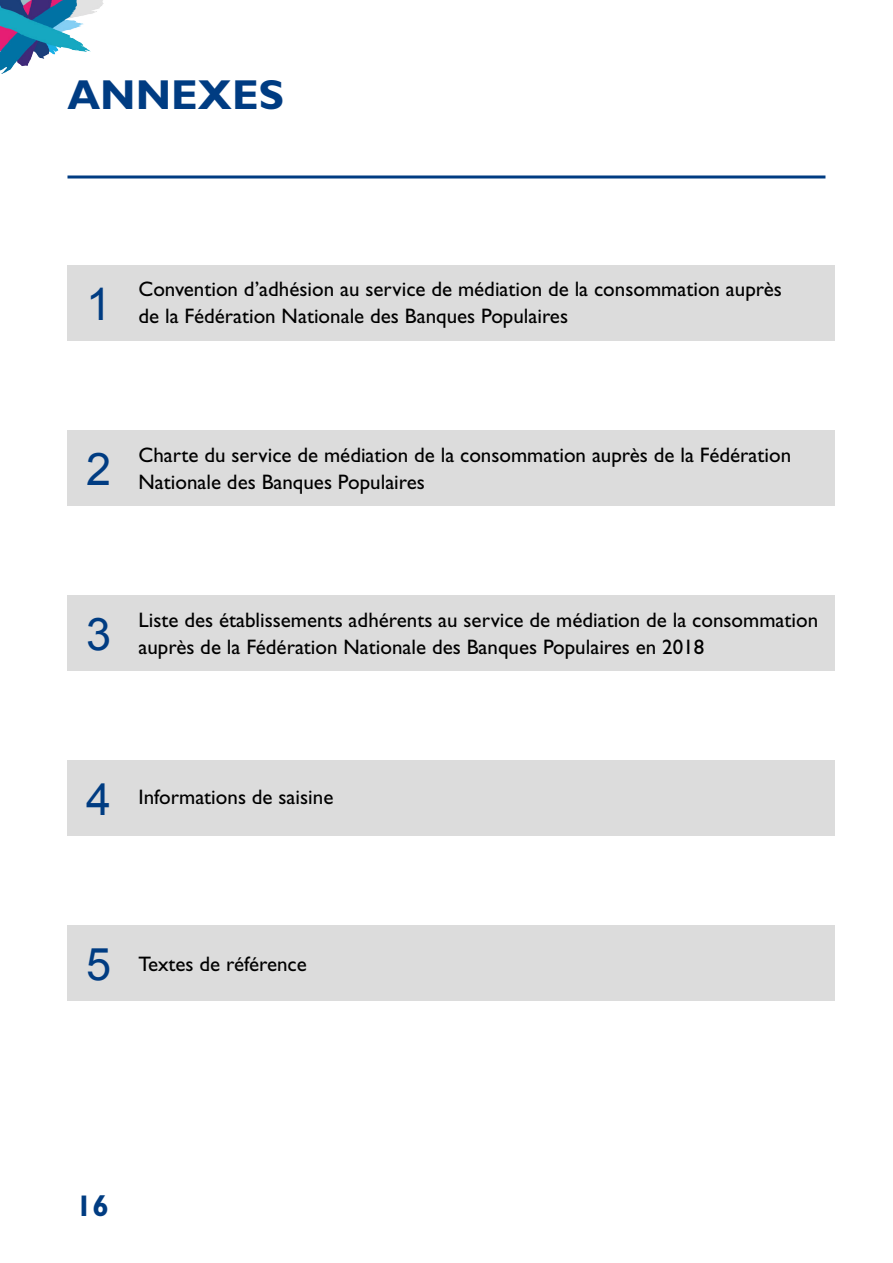
<style>
.page{position:relative;width:893px;height:1263px;background:#fff}
.page>*{position:absolute;margin:0;border:0;box-sizing:border-box;transform-origin:0 0}
.Chapo{font:45px "Arial";color:#003c82}
.TITRE{font:700 42px "Gill Sans Std";color:#003c82}
.Intertitre{font:700 30px "Gill Sans Std";color:#003c82}
.Texte{font:21px/27px "Gill Sans Std";color:#000}
</style>
<div class="page">
<img style="left:0;top:0;width:104px;height:73px">
<hr style="left:67px;top:175px;width:758px;height:3px;background:#003c82">
<div style="left:67px;top:760px;width:767px;height:75px;background:#dcdcdc"></div>
<div style="left:67px;top:925px;width:767px;height:75px;background:#dcdcdc"></div>
<div style="left:67px;top:265px;width:767px;height:75px;background:#dcdcdc"></div>
<div style="left:67px;top:430px;width:767px;height:75px;background:#dcdcdc"></div>
<div style="left:67px;top:595px;width:767px;height:75px;background:#dcdcdc"></div>
<p class="TITRE" style="left:68px;top:70px;width:218px">ANNEXES</p>
<p class="Chapo" style="left:86px;top:275px;width:27px">1</p>
<p class="Texte" style="left:138px;top:276px;width:645px">Convention d’adhésion au service de médiation de la consommation auprès de la Fédération Nationale des Banques Populaires</p>
<p class="Chapo" style="left:86px;top:440px;width:27px">2</p>
<p class="Texte" style="left:138px;top:441px;width:654px">Charte du service de médiation de la consommation auprès de la Fédération<br>Nationale des Banques Populaires</p>
<p class="Chapo" style="left:86px;top:605px;width:27px">3</p>
<p class="Texte" style="left:138px;top:606px;width:681px">Liste des établissements adhérents au service de médiation de la consommation auprès de la Fédération Nationale des Banques Populaires en 2018</p>
<p class="Chapo" style="left:86px;top:770px;width:27px">4</p>
<p class="Texte" style="left:138px;top:784px;width:196px">Informations de saisine</p>
<p class="Chapo" style="left:86px;top:935px;width:27px">5</p>
<p class="Texte" style="left:138px;top:950px;width:170px">Textes de référence</p>
<p class="Intertitre" style="left:76px;top:1188px;width:35px">16</p>
</div>
